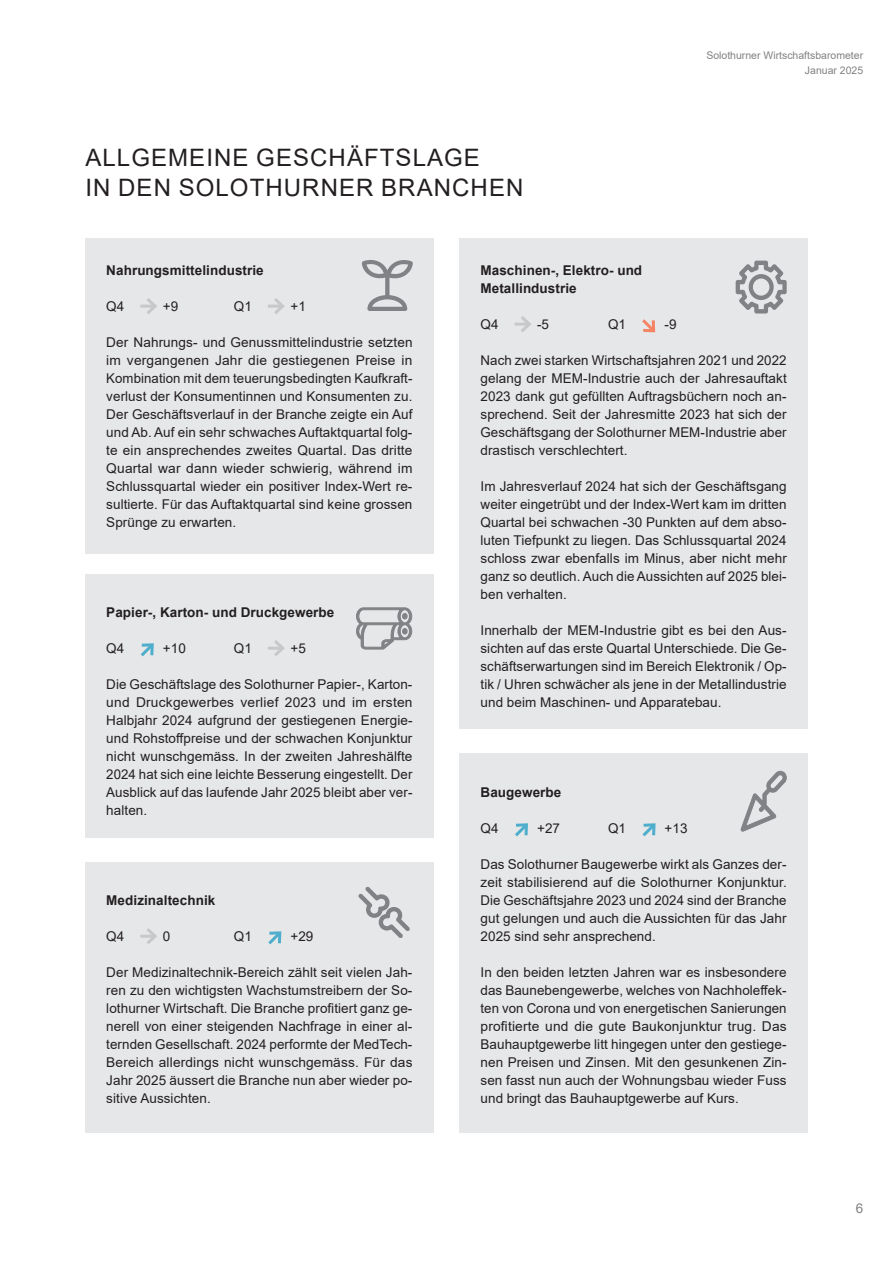
<style>
.page{position:relative;width:893px;height:1263px;background:#fff}
.page>*{position:absolute;margin:0;border:0;box-sizing:border-box;transform-origin:0 0}
._01_Titel{font:24px "Arial";letter-spacing:.045em;color:#231f20}
._02_Grundschrift_Blocksatz{font:13.5px/18px "Arial";letter-spacing:.005em;color:#231f20;text-align:justify}
._02_Grundschrift_Blocksatz-2{font:700 13.5px "Arial";letter-spacing:.005em;color:#231f20}
.t1{font:13.5px "Arial";color:#808285}
.t2{font:10.5px/15px "Arial";color:#808285;text-align:right}
</style>
<div class="page">
<div style="left:459px;top:239px;width:349px;height:490px;background:#e6e7e9"></div>
<hr style="left:514px;top:323px;width:15px;height:3px;background:#c7c8ca">
<svg style="left:517px;top:316px;width:14px;height:16px"></svg>
<svg style="left:642px;top:319px;width:14px;height:14px"></svg>
<svg style="left:736px;top:261px;width:51px;height:52px"></svg>
<div style="left:85px;top:862px;width:349px;height:270px;background:#e6e7e9"></div>
<hr style="left:140px;top:935px;width:15px;height:3px;background:#c7c8ca">
<svg style="left:147px;top:928px;width:10px;height:16px"></svg>
<svg style="left:268px;top:931px;width:14px;height:14px"></svg>
<div style="left:85px;top:239px;width:349px;height:315px;background:#e6e7e9"></div>
<hr style="left:140px;top:305px;width:15px;height:3px;background:#c7c8ca">
<svg style="left:143px;top:298px;width:14px;height:16px"></svg>
<hr style="left:268px;top:305px;width:15px;height:3px;background:#c7c8ca">
<svg style="left:271px;top:298px;width:14px;height:16px"></svg>
<svg style="left:362px;top:260px;width:51px;height:51px"></svg>
<div style="left:459px;top:753px;width:349px;height:379px;background:#e6e7e9"></div>
<svg style="left:515px;top:823px;width:13px;height:14px"></svg>
<svg style="left:642px;top:823px;width:14px;height:14px"></svg>
<svg style="left:740px;top:771px;width:47px;height:61px"></svg>
<div style="left:85px;top:574px;width:349px;height:264px;background:#e6e7e9"></div>
<svg style="left:140px;top:643px;width:14px;height:14px"></svg>
<hr style="left:268px;top:647px;width:15px;height:3px;background:#c7c8ca">
<svg style="left:274px;top:640px;width:11px;height:16px"></svg>
<svg style="left:356px;top:607px;width:56px;height:43px"></svg>
<svg style="left:358px;top:887px;width:52px;height:51px"></svg>
<p class="_01_Titel" style="left:85px;top:141px;width:396px">ALLGEMEINE GESCHÄFTSLAGE</p>
<p class="_01_Titel" style="left:85px;top:171px;width:439px">IN DEN SOLOTHURNER BRANCHEN</p>
<p class="t2" style="left:706px;top:47px;width:158px">Solothurner Wirtschaftsbarometer<br>Januar 2025</p>
<p class="_02_Grundschrift_Blocksatz-2" style="left:106px;top:261px;width:159px">Nahrungsmittelindustrie</p>
<p class="_02_Grundschrift_Blocksatz" style="left:106px;top:297px;width:20px">Q4</p>
<p class="_02_Grundschrift_Blocksatz" style="left:163px;top:297px;width:17px">+9</p>
<p class="_02_Grundschrift_Blocksatz" style="left:234px;top:297px;width:20px">Q1</p>
<p class="_02_Grundschrift_Blocksatz" style="left:290px;top:297px;width:17px">+1</p>
<p class="_02_Grundschrift_Blocksatz" style="left:106px;top:333px;width:308px">Der Nahrungs- und Genussmittelindustrie setzten im vergangenen Jahr die gestiegenen Preise in Kombination mit dem teuerungsbedingten Kaufkraft&shy;verlust der Konsumentinnen und Konsumenten zu.<br>Der Geschäftsverlauf in der Branche zeigte ein Auf und Ab. Auf ein sehr schwaches Auftaktquartal folg&shy;te ein ansprechendes zweites Quartal. Das dritte Quartal war dann wieder schwierig, während im Schlussquartal wieder ein positiver Index-Wert re&shy;sultierte. Für das Auftaktquartal sind keine grossen Sprünge zu erwarten.</p>
<p class="_02_Grundschrift_Blocksatz-2" style="left:106px;top:603px;width:230px">Papier-, Karton- und Druckgewerbe</p>
<p class="_02_Grundschrift_Blocksatz" style="left:106px;top:639px;width:20px">Q4</p>
<p class="_02_Grundschrift_Blocksatz" style="left:163px;top:639px;width:25px">+10</p>
<p class="_02_Grundschrift_Blocksatz" style="left:234px;top:639px;width:20px">Q1</p>
<p class="_02_Grundschrift_Blocksatz" style="left:290px;top:639px;width:17px">+5</p>
<p class="_02_Grundschrift_Blocksatz" style="left:106px;top:675px;width:308px">Die Geschäftslage des Solothurner Papier-, Karton&shy;und Druckgewerbes verlief 2023 und im ersten Halbjahr 2024 aufgrund der gestiegenen Energie&shy;und Rohstoffpreise und der schwachen Konjunktur nicht wunschgemäss. In der zweiten Jahreshälfte 2024 hat sich eine leichte Besserung eingestellt. Der Ausblick auf das laufende Jahr 2025 bleibt aber ver&shy;halten.</p>
<p class="_02_Grundschrift_Blocksatz-2" style="left:106px;top:891px;width:111px">Medizinaltechnik</p>
<p class="_02_Grundschrift_Blocksatz" style="left:106px;top:927px;width:20px">Q4</p>
<p class="_02_Grundschrift_Blocksatz" style="left:163px;top:927px;width:9px">0</p>
<p class="_02_Grundschrift_Blocksatz" style="left:234px;top:927px;width:20px">Q1</p>
<p class="_02_Grundschrift_Blocksatz" style="left:290px;top:927px;width:25px">+29</p>
<p class="_02_Grundschrift_Blocksatz" style="left:106px;top:963px;width:308px">Der Medizinaltechnik-Bereich zählt seit vielen Jah&shy;ren zu den wichtigsten Wachstumstreibern der So&shy;lothurner Wirtschaft. Die Branche profitiert ganz ge&shy;nerell von einer steigenden Nachfrage in einer al&shy;ternden Gesellschaft. 2024 performte der MedTech-Bereich allerdings nicht wunschgemäss. Für das Jahr 2025 äussert die Branche nun aber wieder po&shy;sitive Aussichten.</p>
<p class="_02_Grundschrift_Blocksatz-2" style="left:480px;top:261px;width:163px">Maschinen-, Elektro- und</p>
<p class="_02_Grundschrift_Blocksatz-2" style="left:480px;top:279px;width:98px">Metallindustrie</p>
<p class="_02_Grundschrift_Blocksatz" style="left:480px;top:315px;width:20px">Q4</p>
<p class="_02_Grundschrift_Blocksatz" style="left:537px;top:315px;width:14px">-5</p>
<p class="_02_Grundschrift_Blocksatz" style="left:608px;top:315px;width:20px">Q1</p>
<p class="_02_Grundschrift_Blocksatz" style="left:665px;top:315px;width:14px">-9</p>
<p class="_02_Grundschrift_Blocksatz" style="left:480px;top:351px;width:308px">Nach zwei starken Wirtschaftsjahren 2021 und 2022 gelang der MEM-Industrie auch der Jahresauftakt 2023 dank gut gefüllten Auftragsbüchern noch an&shy;sprechend. Seit der Jahresmitte 2023 hat sich der Geschäftsgang der Solothurner MEM-Industrie aber drastisch verschlechtert.</p>
<p class="_02_Grundschrift_Blocksatz" style="left:480px;top:477px;width:308px">Im Jahresverlauf 2024 hat sich der Geschäftsgang weiter eingetrübt und der Index-Wert kam im dritten Quartal bei schwachen -30 Punkten auf dem abso&shy;luten Tiefpunkt zu liegen. Das Schlussquartal 2024 schloss zwar ebenfalls im Minus, aber nicht mehr ganz so deutlich. Auch die Aussichten auf 2025 blei&shy;ben verhalten.</p>
<p class="_02_Grundschrift_Blocksatz" style="left:480px;top:621px;width:308px">Innerhalb der MEM-Industrie gibt es bei den Aus&shy;sichten auf das erste Quartal Unterschiede. Die Ge&shy;schäftserwartungen sind im Bereich Elektronik / Op&shy;tik / Uhren schwächer als jene in der Metallindustrie und beim Maschinen- und Apparatebau.</p>
<p class="_02_Grundschrift_Blocksatz-2" style="left:480px;top:783px;width:82px">Baugewerbe</p>
<p class="_02_Grundschrift_Blocksatz" style="left:480px;top:819px;width:20px">Q4</p>
<p class="_02_Grundschrift_Blocksatz" style="left:537px;top:819px;width:25px">+27</p>
<p class="_02_Grundschrift_Blocksatz" style="left:608px;top:819px;width:20px">Q1</p>
<p class="_02_Grundschrift_Blocksatz" style="left:665px;top:819px;width:25px">+13</p>
<p class="_02_Grundschrift_Blocksatz" style="left:480px;top:855px;width:308px">Das Solothurner Baugewerbe wirkt als Ganzes der&shy;zeit stabilisierend auf die Solothurner Konjunktur.<br>Die Geschäftsjahre 2023 und 2024 sind der Branche gut gelungen und auch die Aussichten für das Jahr 2025 sind sehr ansprechend.</p>
<p class="_02_Grundschrift_Blocksatz" style="left:480px;top:963px;width:308px">In den beiden letzten Jahren war es insbesondere das Baunebengewerbe, welches von Nachholeffek&shy;ten von Corona und von energetischen Sanierungen profitierte und die gute Baukonjunktur trug. Das Bauhauptgewerbe litt hingegen unter den gestiege&shy;nen Preisen und Zinsen. Mit den gesunkenen Zin&shy;sen fasst nun auch der Wohnungsbau wieder Fuss und bringt das Bauhauptgewerbe auf Kurs.</p>
<p class="t1" style="left:856px;top:1199px;width:9px">6</p>
</div>
